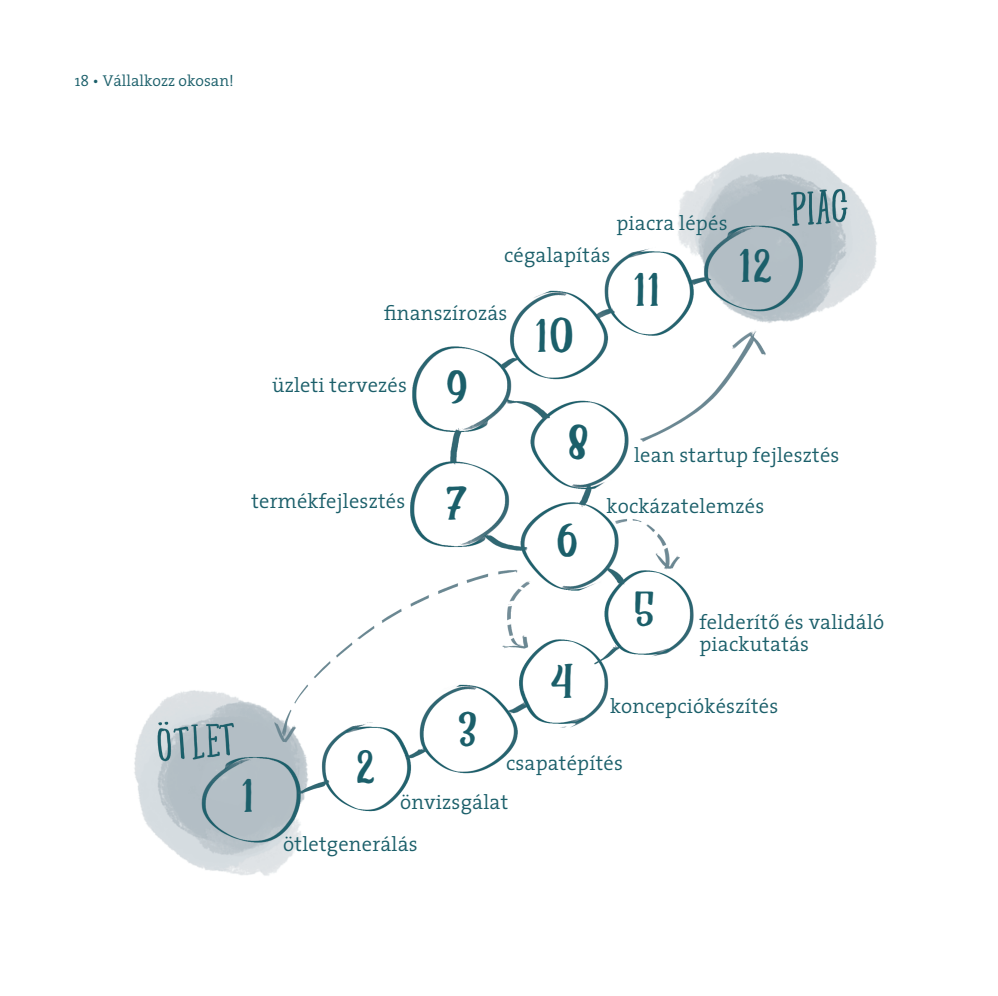
<style>
.page{position:relative;width:998px;height:996px;background:#fff}
.page>*{position:absolute;margin:0;border:0;box-sizing:border-box;transform-origin:0 0}
.t1{font:43.75px "Caferus Basic";color:#1b5f6a}
.t2{font:20.47px/22.8px "The Serif Semi Light Plain H";letter-spacing:.01em;color:#1b5f6a}
.t3{font:15.75px "The Serif Semi Light Plain H";color:#1b5f6a}
</style>
<div class="page">
<img style="left:134px;top:152px;width:743px;height:724px">
<p class="t3" style="left:75px;top:68px;width:160px">18 • Vállalkozz okosan!</p>
<p class="t2" style="left:616px;top:211px;width:113px">piacra lépés</p>
<p class="t2" style="left:504px;top:243px;width:108px">cégalapítás</p>
<p class="t2" style="left:384px;top:301px;width:125px">finanszírozás</p>
<p class="t2" style="left:272px;top:373px;width:136px">üzleti tervezés</p>
<h1 class="t1" style="left:447px;top:359px;width:25px">9</h1>
<h1 class="t1" style="left:536px;top:307px;width:42px">10</h1>
<h1 class="t1" style="left:634px;top:261px;width:30px">11</h1>
<h1 class="t1" style="left:740px;top:237px;width:37px">12</h1>
<p class="t2" style="left:251px;top:489px;width:155px">termékfejlesztés</p>
<h1 class="t1" style="left:446px;top:475px;width:27px">7</h1>
<h1 class="t1" style="left:459px;top:701px;width:24px">3</h1>
<h1 class="t1" style="left:569px;top:413px;width:25px">8</h1>
<h1 class="t1" style="left:557px;top:512px;width:26px">6</h1>
<h1 class="t1" style="left:551px;top:653px;width:27px">4</h1>
<p class="t2" style="left:634px;top:443px;width:207px">lean startup fejlesztés</p>
<p class="t2" style="left:606px;top:494px;width:159px">kockázatelemzés</p>
<h1 class="t1" style="left:635px;top:581px;width:24px">5</h1>
<p class="t2" style="left:699px;top:609px;width:186px">felderítô és validáló piackutatás</p>
<p class="t2" style="left:610px;top:694px;width:170px">koncepciókészítés</p>
<h1 class="t1" style="left:243px;top:767px;width:16px">1</h1>
<h1 class="t1" style="left:357px;top:738px;width:23px">2</h1>
<p class="t2" style="left:506px;top:751px;width:118px">csapatépítés</p>
<p class="t2" style="left:400px;top:790px;width:110px">önvizsgálat</p>
<p class="t2" style="left:283px;top:832px;width:136px">ötletgenerálás</p>
</div>
